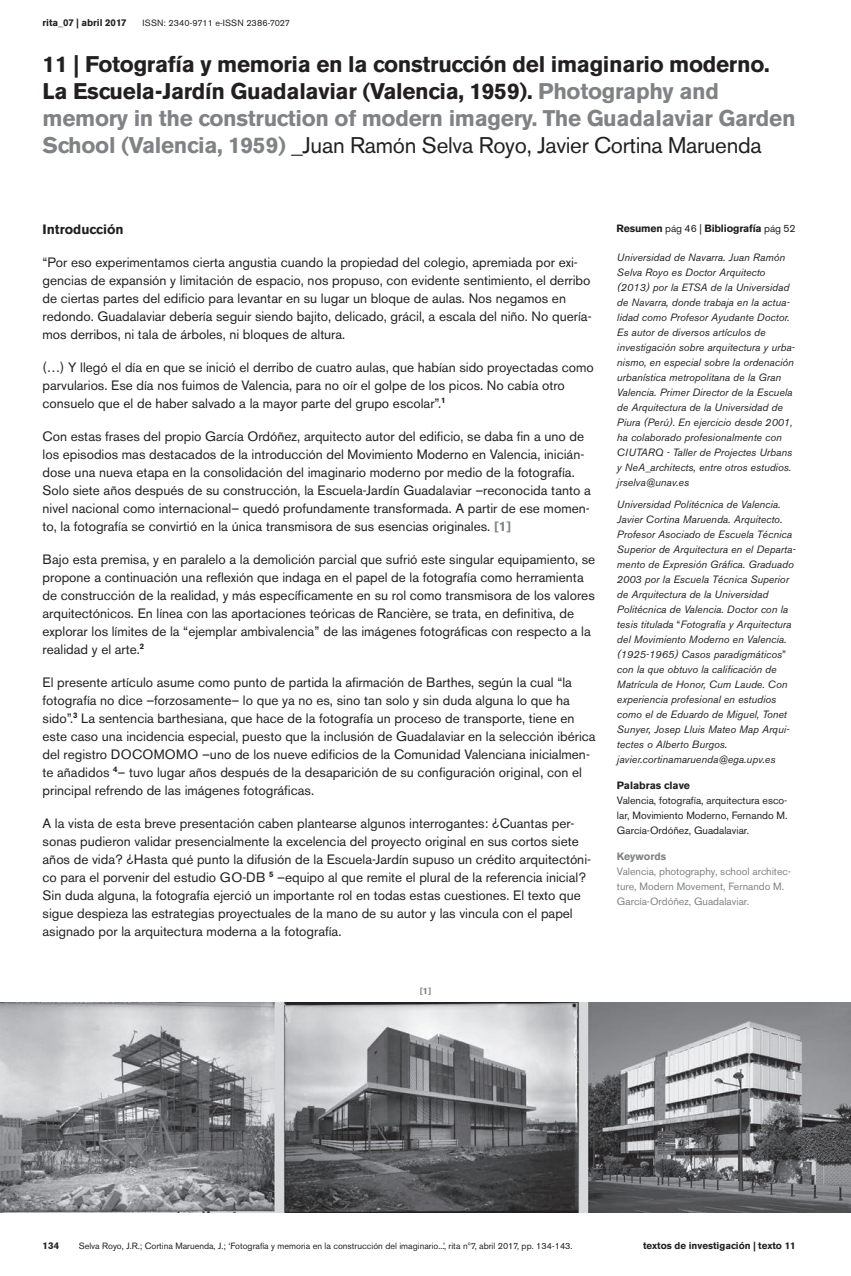
<style>
.page{position:relative;width:851px;height:1276px;background:#fff}
.page>*{position:absolute;margin:0;border:0;box-sizing:border-box;transform-origin:0 0}
.t1{font:700 22.5px/27px "Akzidenz Grotesk BE";letter-spacing:-.015em;color:#231f20}
.t2{font:13.5px/18px "Akzidenz Grotesk BE";color:#231f20}
.t3{font:700 13.5px "Akzidenz Grotesk BE";color:#231f20}
.t4{font:italic 10.5px/15px "Akzidenz Grotesk BE";color:#231f20}
.t5{font:10.5px/15px "Akzidenz Grotesk BE";color:#231f20;text-align:justify}
.t6{font:10.5px/15px "Akzidenz Grotesk BE";color:#808285}
.t7{font:700 10.5px "Akzidenz Grotesk BE";letter-spacing:-.015em;color:#231f20}
.t8{font:700 10.5px "Akzidenz Grotesk BE";color:#808285}
.t9{font:700 9.75px "Akzidenz Grotesk BE";color:#231f20}
.t10{font:9px "Akzidenz Grotesk BE";color:#231f20}
.t11{font:9px "Akzidenz Grotesk BE";letter-spacing:.02em;color:#231f20}
.t12{font:700 9px "Akzidenz Grotesk BE";color:#808285}
.s1{color:#808285}
.s2{font-weight:400}
.s3{font-weight:700;color:#808285}
.s4{font-style:normal}
</style>
<div class="page">
<img style="left:0;top:1002px;width:850px;height:210px">
<p class="t9" style="left:43px;top:17px;width:86px">rita_07 | abril 2017</p>
<p class="t11" style="left:142px;top:17px;width:149px">ISSN: 2340-9711 e-ISSN 2386-7027</p>
<p class="t1" style="left:43px;top:51px;width:754px">11 | Fotografía y memoria en la construcción del imaginario moderno.<br>La Escuela-Jardín Guadalaviar (Valencia, 1959). <span class="s1">Photography and memory in the construction of modern imagery. The Guadalaviar Garden School (Valencia, 1959)</span> <span class="s2">_Juan Ramón Selva Royo, Javier Cortina Maruenda</span></p>
<p class="t3" style="left:43px;top:221px;width:82px">Introducción</p>
<p class="t2" style="left:43px;top:253px;width:550px">“Por eso experimentamos cierta angustia cuando la propiedad del colegio, apremiada por exi&shy;gencias de expansión y limitación de espacio, nos propuso, con evidente sentimiento, el derribo de ciertas partes del edificio para levantar en su lugar un bloque de aulas. Nos negamos en redondo. Guadalaviar debería seguir siendo bajito, delicado, grácil, a escala del niño. No quería&shy;mos derribos, ni tala de árboles, ni bloques de altura.</p>
<p class="t2" style="left:43px;top:358px;width:553px">(…) Y llegó el día en que se inició el derribo de cuatro aulas, que habían sido proyectadas como parvularios. Ese día nos fuimos de Valencia, para no oír el golpe de los picos. No cabía otro consuelo que el de haber salvado a la mayor parte del grupo escolar”.<sup>1</sup></p>
<p class="t2" style="left:43px;top:427px;width:549px">Con estas frases del propio García Ordóñez, arquitecto autor del edificio, se daba fin a uno de los episodios mas destacados de la introducción del Movimiento Moderno en Valencia, inicián&shy;dose una nueva etapa en la consolidación del imaginario moderno por medio de la fotografía.<br>Solo siete años después de su construcción, la Escuela-Jardín Guadalaviar –reconocida tanto a nivel nacional como internacional– quedó profundamente transformada. A partir de ese momen&shy;to, la fotografía se convirtió en la única transmisora de sus esencias originales. <span class="s3">[1]</span></p>
<p class="t2" style="left:43px;top:550px;width:554px">Bajo esta premisa, y en paralelo a la demolición parcial que sufrió este singular equipamiento, se propone a continuación una reflexión que indaga en el papel de la fotografía como herramienta de construcción de la realidad, y más específicamente en su rol como transmisora de los valores arquitectónicos. En línea con las aportaciones teóricas de Rancière, se trata, en definitiva, de explorar los límites de la “ejemplar ambivalencia” de las imágenes fotográficas con respecto a la realidad y el arte.<sup>2</sup></p>
<p class="t2" style="left:43px;top:673px;width:554px">El presente artículo asume como punto de partida la afirmación de Barthes, según la cual “la fotografía no dice –forzosamente– lo que ya no es, sino tan solo y sin duda alguna lo que ha sido”.<sup>3</sup> La sentencia barthesiana, que hace de la fotografía un proceso de transporte, tiene en este caso una incidencia especial, puesto que la inclusión de Guadalaviar en la selección ibérica del registro DOCOMOMO –uno de los nueve edificios de la Comunidad Valenciana inicialmen&shy;te añadidos <sup>4</sup>– tuvo lugar años después de la desaparición de su configuración original, con el principal refrendo de las imágenes fotográficas.</p>
<p class="t2" style="left:43px;top:814px;width:550px">A la vista de esta breve presentación caben plantearse algunos interrogantes: ¿Cuantas per&shy;sonas pudieron validar presencialmente la excelencia del proyecto original en sus cortos siete años de vida? ¿Hasta qué punto la difusión de la Escuela-Jardín supuso un crédito arquitectóni&shy;co para el porvenir del estudio GO-DB <sup>5</sup> –equipo al que remite el plural de la referencia inicial?<br>Sin duda alguna, la fotografía ejerció un importante rol en todas estas cuestiones. El texto que sigue despieza las estrategias proyectuales de la mano de su autor y las vincula con el papel asignado por la arquitectura moderna a la fotografía.</p>
<p class="t12" style="left:419px;top:985px;width:13px">[1]</p>
<p class="t7" style="left:616px;top:222px;width:181px">Resumen <span class="s2">pág 46 |</span> Bibliografía <span class="s2">pág 52</span></p>
<p class="t4" style="left:617px;top:250px;width:179px">Universidad de Navarra. Juan Ramón Selva Royo es Doctor Arquitecto (2013) por la ETSA de la Universidad de Navarra, donde trabaja en la actua&shy;lidad como Profesor Ayudante Doctor.<br>Es autor de diversos artículos de investigación sobre arquitectura y urba&shy;nismo, en especial sobre la ordenación urbanística metropolitana de la Gran Valencia. Primer Director de la Escuela de Arquitectura de la Universidad de Piura (Perú). En ejercicio desde 2001, ha colaborado profesionalmente con CIUTARQ - Taller de Projectes Urbans y NeA_architects, entre otros estudios. jrselva@unav.es</p>
<p class="t4" style="left:617px;top:496px;width:180px">Universidad Politécnica de Valencia.<br>Javier Cortina Maruenda. Arquitecto.<br>Profesor Asociado de Escuela Técnica Superior de Arquitectura en el Departa&shy;mento de Expresión Gráfica. Graduado 2003 por la Escuela Técnica Superior de Arquitectura de la Universidad Politécnica de Valencia. Doctor con la tesis titulada <span class="s4">“</span>Fotografía y Arquitectura del Movimiento Moderno en Valencia. (1925-1965) Casos paradigmáticos<span class="s4">” </span>con la que obtuvo la calificación de Matrícula de Honor, Cum Laude. Con experiencia profesional en estudios como el de Eduardo de Miguel, Tonet Sunyer, Josep Lluis Mateo Map Arqui&shy;tectes o Alberto Burgos. javier.cortinamaruenda@ega.upv.es</p>
<p class="t7" style="left:617px;top:779px;width:75px">Palabras clave</p>
<p class="t5" style="left:617px;top:792px;width:172px">Valencia, fotografía, arquitectura esco&shy;lar, Movimiento Moderno, Fernando M.<br>García-Ordóñez, Guadalaviar.</p>
<p class="t8" style="left:617px;top:850px;width:51px">Keywords</p>
<p class="t6" style="left:617px;top:864px;width:175px">Valencia, photography, school architec&shy;ture, Modern Movement, Fernando M.<br>García-Ordóñez, Guadalaviar.</p>
<p class="t9" style="left:43px;top:1240px;width:18px">134</p>
<p class="t10" style="left:79px;top:1240px;width:495px">Selva Royo, J.R.; Cortina Maruenda, J.; ‘Fotografía y memoria en la construcción del imaginario...’, rita nº7, abril 2017, pp. 134-143.</p>
<p class="t9" style="left:643px;top:1240px;width:154px">textos de investigación | texto 11</p>
</div>
